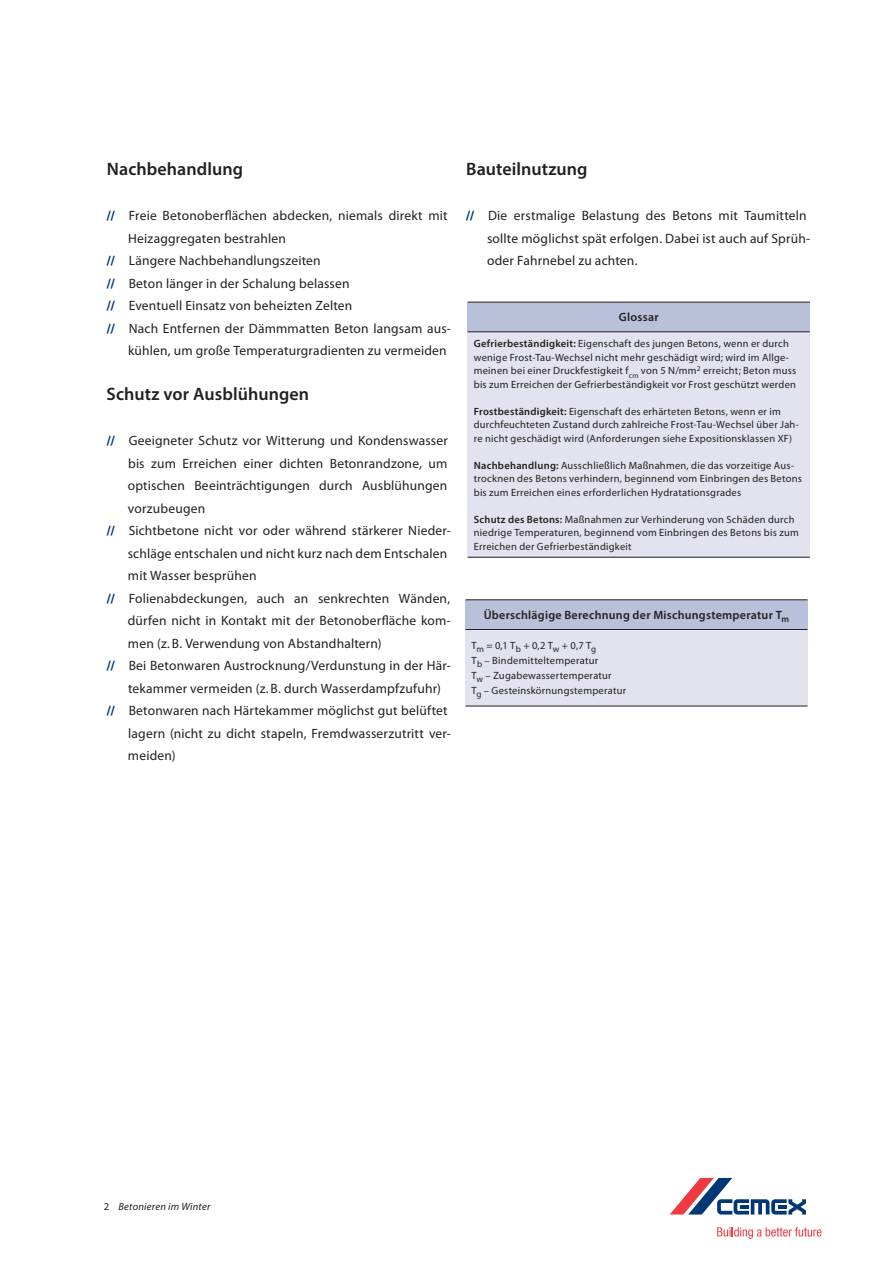
<style>
.page{position:relative;width:893px;height:1263px;background:#fff}
.page>*{position:absolute;margin:0;border:0;box-sizing:border-box;transform-origin:0 0}
.t1{font:600 18px "Myriad Pro";letter-spacing:.005em;color:#231f20}
.t2{font:13.5px/22.5px "Myriad Pro";letter-spacing:.015em;color:#231f20}
.t3{font:600 12px "Myriad Pro";letter-spacing:.02em;color:#231f20}
.t4{font:10.5px/13.5px "Myriad Pro";letter-spacing:.025em;color:#231f20}
.t5{font:italic 10.5px "Myriad Pro";letter-spacing:.02em;color:#231f20}
.s1{font-weight:700;color:#013775}
.s2{font-weight:600}
.s3{font-style:normal}
</style>
<div class="page">
<svg style="left:717px;top:1227px;width:104px;height:12px"></svg>
<svg style="left:670px;top:1178px;width:136px;height:36px"></svg>
<div style="left:468px;top:302px;width:342px;height:30px;background:#b9c0d9"></div>
<div style="left:468px;top:332px;width:342px;height:225px;background:#e2e3ee"></div>
<hr style="left:468px;top:302px;width:342px;height:1px;background:#231f20">
<hr style="left:468px;top:332px;width:342px;height:1px;background:#231f20">
<hr style="left:468px;top:557px;width:342px;height:1px;background:#231f20">
<div style="left:465px;top:600px;width:342px;height:29px;background:#b9c0d9"></div>
<div style="left:465px;top:629px;width:342px;height:77px;background:#e2e3ee"></div>
<hr style="left:465px;top:599px;width:342px;height:1px;background:#231f20">
<hr style="left:465px;top:629px;width:342px;height:1px;background:#231f20">
<hr style="left:465px;top:706px;width:342px;height:1px;background:#231f20">
<h1 class="t1" style="left:107px;top:158px;width:138px">Nachbehandlung</h1>
<p class="t2" style="left:106px;top:204px;width:343px"><span class="s1">//</span> Freie Betonoberflächen abdecken, niemals direkt mit</p>
<p class="t2" style="left:128px;top:227px;width:160px">Heizaggregaten bestrahlen</p>
<p class="t2" style="left:106px;top:249px;width:216px"><span class="s1">//</span> Längere Nachbehandlungszeiten</p>
<p class="t2" style="left:106px;top:272px;width:245px"><span class="s1">//</span> Beton länger in der Schalung belassen</p>
<p class="t2" style="left:106px;top:294px;width:247px"><span class="s1">//</span> Eventuell Einsatz von beheizten Zelten</p>
<p class="t2" style="left:106px;top:317px;width:346px"><span class="s1">//</span> Nach Entfernen der Dämmmatten Beton langsam aus-</p>
<p class="t2" style="left:128px;top:339px;width:320px">kühlen, um große Temperaturgradienten zu vermeiden</p>
<h1 class="t1" style="left:107px;top:383px;width:204px">Schutz vor Ausblühungen</h1>
<p class="t2" style="left:106px;top:429px;width:343px"><span class="s1">//</span> Geeigneter Schutz vor Witterung und Kondenswasser</p>
<p class="t2" style="left:128px;top:452px;width:321px">bis zum Erreichen einer dichten Betonrandzone, um</p>
<p class="t2" style="left:128px;top:474px;width:321px">optischen Beeinträchtigungen durch Ausblühungen</p>
<p class="t2" style="left:128px;top:497px;width:79px">vorzubeugen</p>
<p class="t2" style="left:106px;top:519px;width:346px"><span class="s1">//</span> Sichtbetone nicht vor oder während stärkerer Nieder-</p>
<p class="t2" style="left:128px;top:542px;width:321px">schläge entschalen und nicht kurz nach dem Entschalen</p>
<p class="t2" style="left:128px;top:564px;width:130px">mit Wasser besprühen</p>
<p class="t2" style="left:106px;top:587px;width:345px"><span class="s1">//</span> Folienabdeckungen, auch an senkrechten Wänden,</p>
<p class="t2" style="left:128px;top:609px;width:325px">dürfen nicht in Kontakt mit der Betonoberfläche kom-</p>
<p class="t2" style="left:128px;top:632px;width:255px">men (z. B. Verwendung von Abstandhaltern)</p>
<p class="t2" style="left:106px;top:654px;width:346px"><span class="s1">//</span> Bei Betonwaren Austrocknung/Verdunstung in der Här-</p>
<p class="t2" style="left:128px;top:677px;width:314px">tekammer vermeiden (z. B. durch Wasserdampfzufuhr)</p>
<p class="t2" style="left:106px;top:699px;width:343px"><span class="s1">//</span> Betonwaren nach Härtekammer möglichst gut belüftet</p>
<p class="t2" style="left:128px;top:722px;width:324px">lagern (nicht zu dicht stapeln, Fremdwasserzutritt ver-</p>
<p class="t2" style="left:128px;top:744px;width:49px">meiden)</p>
<h1 class="t1" style="left:466px;top:158px;width:123px">Bauteilnutzung</h1>
<p class="t2" style="left:487px;top:204px;width:325px;text-indent:-21px"><span class="s1">//</span> Die erstmalige Belastung des Betons mit Taumitteln sollte möglichst spät erfolgen. Dabei ist auch auf Sprüh&shy;oder Fahrnebel zu achten.</p>
<p class="t3" style="left:619px;top:310px;width:41px">Glossar</p>
<p class="t4" style="left:474px;top:337px;width:324px"><span class="s2">Gefrierbeständigkeit:</span> Eigenschaft des jungen Betons, wenn er durch wenige Frost-Tau-Wechsel nicht mehr geschädigt wird; wird im Allge&shy;meinen bei einer Druckfestigkeit f<sub>cm</sub> von 5 N/mm<sup>2</sup> erreicht; Beton muss bis zum Erreichen der Gefrierbeständigkeit vor Frost geschützt werden</p>
<p class="t4" style="left:474px;top:404px;width:327px"><span class="s2">Frostbeständigkeit:</span> Eigenschaft des erhärteten Betons, wenn er im durchfeuchteten Zustand durch zahlreiche Frost-Tau-Wechsel über Jah&shy;re nicht geschädigt wird (Anforderungen siehe Expositionsklassen XF)</p>
<p class="t4" style="left:474px;top:458px;width:330px"><span class="s2">Nachbehandlung:</span> Ausschließlich Maßnahmen, die das vorzeitige Aus&shy;trocknen des Betons verhindern, beginnend vom Einbringen des Betons bis zum Erreichen eines erforderlichen Hydratationsgrades</p>
<p class="t4" style="left:474px;top:512px;width:327px"><span class="s2">Schutz des Betons:</span> Maßnahmen zur Verhinderung von Schäden durch niedrige Temperaturen, beginnend vom Einbringen des Betons bis zum<br>Erreichen der Gefrierbeständigkeit</p>
<p class="t3" style="left:484px;top:607px;width:307px">Überschlägige Berechnung der Mischungstemperatur T<sub>m</sub></p>
<p class="t4" style="left:471px;top:638px;width:156px;line-height:15px">T<sub>m</sub> = 0,1 T<sub>b</sub> + 0,2 T<sub>w</sub> + 0,7 T<sub>g<br></sub>T<sub>b</sub> – Bindemitteltemperatur<br>T<sub>w</sub> – Zugabewassertemperatur<br>T<sub>g</sub> – Gesteinskörnungstemperatur</p>
<p class="t5" style="left:104px;top:1200px;width:108px"><span class="s3">2</span> Betonieren im Winter</p>
</div>
